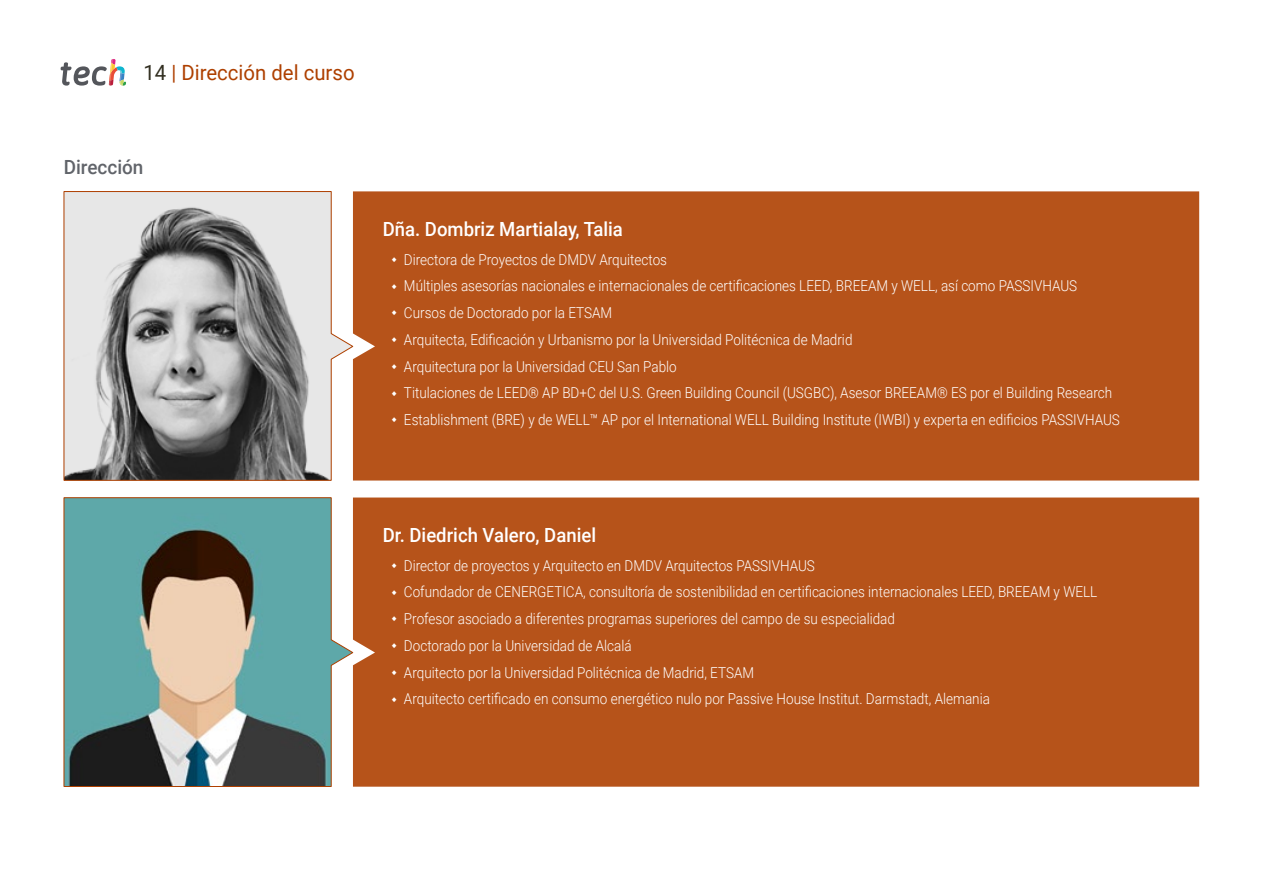
<style>
.page{position:relative;width:1263px;height:893px;background:#fff}
.page>*{position:absolute;margin:0;border:0;box-sizing:border-box;transform-origin:0 0}
.t1{font:21px "Roboto";color:#ae4000}
.t2{font:500 19.5px "Roboto";color:#fff;scale:.95 1}
.t3{font:500 19.5px "Roboto";color:#61646a}
.t4{font:300 15px/26.7px "Roboto";color:#fff;scale:.9 1}
.s1{color:#312e20}
</style>
<div class="page">
<div style="left:353px;top:191px;width:846px;height:290px;background:#b6531a"></div>
<div style="left:353px;top:497px;width:846px;height:290px;background:#b6531a"></div>
<svg style="left:64px;top:191px;width:289px;height:290px;background:#adacab"></svg>
<svg style="left:64px;top:497px;width:289px;height:290px;background:#7c9b96"></svg>
<svg style="left:61px;top:59px;width:65px;height:27px"></svg>
<svg style="left:392px;top:257px;width:5px;height:5px"></svg>
<svg style="left:392px;top:284px;width:5px;height:5px"></svg>
<svg style="left:392px;top:310px;width:5px;height:5px"></svg>
<svg style="left:392px;top:337px;width:5px;height:5px"></svg>
<svg style="left:392px;top:364px;width:5px;height:5px"></svg>
<svg style="left:392px;top:391px;width:5px;height:5px"></svg>
<svg style="left:392px;top:417px;width:5px;height:5px"></svg>
<svg style="left:392px;top:563px;width:5px;height:5px"></svg>
<svg style="left:392px;top:590px;width:5px;height:5px"></svg>
<svg style="left:392px;top:617px;width:5px;height:5px"></svg>
<svg style="left:392px;top:643px;width:5px;height:5px"></svg>
<svg style="left:392px;top:670px;width:5px;height:5px"></svg>
<svg style="left:392px;top:697px;width:5px;height:5px"></svg>
<h1 class="t1" style="left:144px;top:57px;width:213px"><span class="s1">14</span> | Dirección del curso</h1>
<h2 class="t3" style="left:64px;top:154px;width:81px">Dirección</h2>
<h2 class="t2" style="left:383px;top:215px;width:254px">Dña. Dombriz Martialay, Talia</h2>
<p class="t4" style="left:404px;top:245px;width:797px">Directora de Proyectos de DMDV Arquitectos<br>Múltiples asesorías nacionales e internacionales de certificaciones LEED, BREEAM y WELL, así como PASSIVHAUS Cursos de Doctorado por la ETSAM<br>Arquitecta, Edificación y Urbanismo por la Universidad Politécnica de Madrid<br>Arquitectura por la Universidad CEU San Pablo<br>Titulaciones de LEED® AP BD+C del U.S. Green Building Council (USGBC), Asesor BREEAM® ES por el Building Research Establishment (BRE) y de WELL™ AP por el International WELL Building Institute (IWBI) y experta en edificios PASSIVHAUS</p>
<h2 class="t2" style="left:383px;top:521px;width:226px">Dr. Diedrich Valero, Daniel</h2>
<p class="t4" style="left:404px;top:551px;width:772px">Director de proyectos y Arquitecto en DMDV Arquitectos PASSIVHAUS<br>Cofundador de CENERGETICA, consultoría de sostenibilidad en certificaciones internacionales LEED, BREEAM y WELL Profesor asociado a diferentes programas superiores del campo de su especialidad<br>Doctorado por la Universidad de Alcalá<br>Arquitecto por la Universidad Politécnica de Madrid, ETSAM<br>Arquitecto certificado en consumo energético nulo por Passive House Institut. Darmstadt, Alemania</p>
</div>
